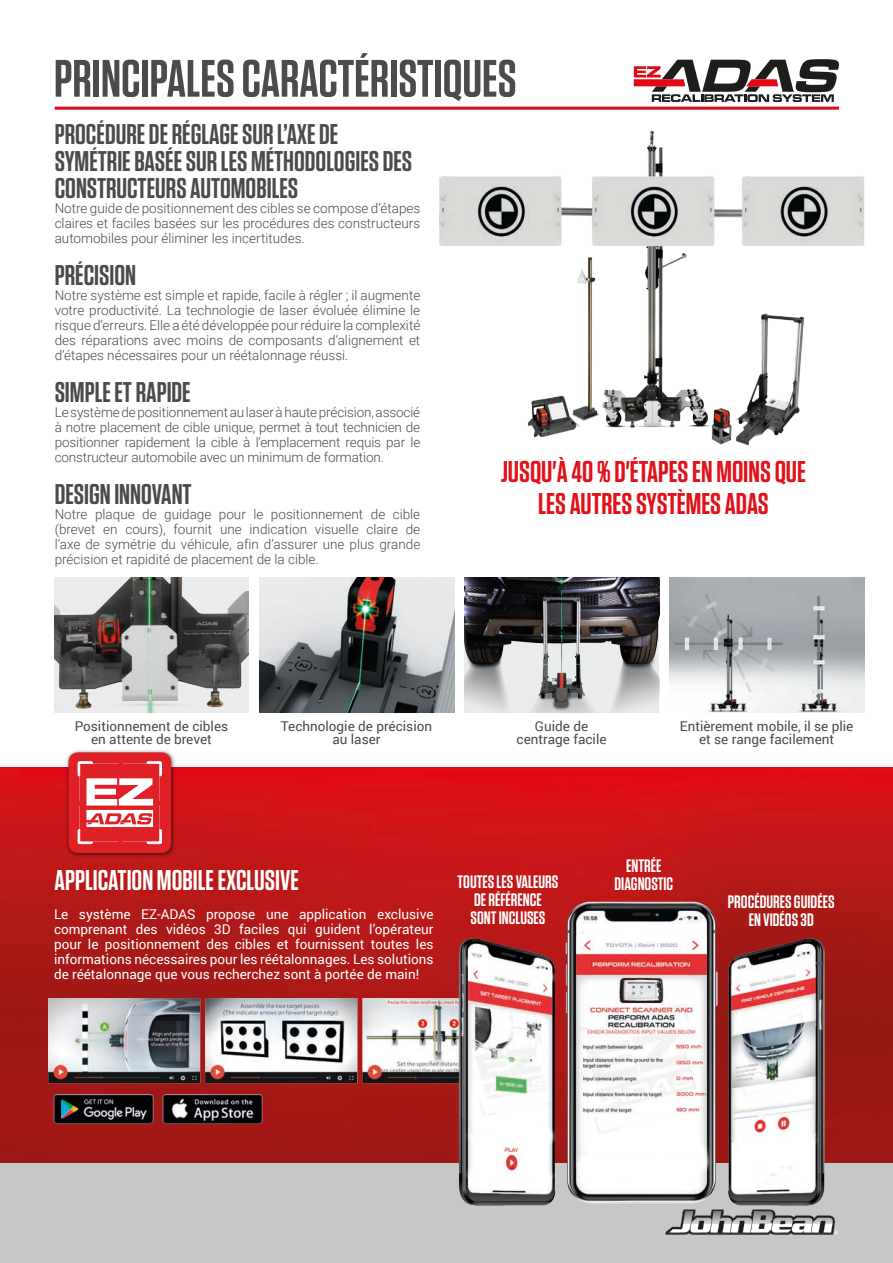
<style>
.page{position:relative;width:893px;height:1263px;background:#fff}
.page>*{position:absolute;margin:0;border:0;box-sizing:border-box;transform-origin:0 0}
.t1{font:600 52.5px "Tungsten";color:#4b4b4a}
.t2{font:600 30px/31.5px "Tungsten";color:#e11219;text-align:center}
.gray_header_fr{font:600 28.5px/27px "Tungsten";color:#4b4b4a}
.t3{font:600 28.5px "Tungsten";color:#fff}
.t4{font:600 18px/18px "Tungsten";color:#fff;text-align:center}
.para_gray_text_fr{font:300 13.5px/15px "Roboto";color:#4b4b4a;text-align:justify}
.t5{font:13.5px/15px "Roboto";color:#fff;text-align:justify}
.t6{font:13.5px/13.5px "Roboto";color:#4b4b4a;text-align:center}
</style>
<div class="page">
<img style="left:0;top:768px;width:893px;height:395px">
<div style="left:0;top:1163px;width:893px;height:100px;background:#c7c7c6"></div>
<img style="left:18px;top:826px;width:851px;height:380px">
<img style="left:63px;top:750px;width:114px;height:109px">
<div style="left:69px;top:752px;width:102px;height:101px;background:#e02027;border-radius:10px"></div>
<svg style="left:78px;top:761px;width:84px;height:83px"></svg>
<hr style="left:55px;top:107px;width:784px;height:3px;background:#e30614">
<img style="left:52px;top:1093px;width:103px;height:32px">
<img style="left:161px;top:1093px;width:103px;height:32px">
<img style="left:439px;top:130px;width:426px;height:316px">
<svg style="left:634px;top:59px;width:205px;height:43px"></svg>
<svg style="left:665px;top:1209px;width:173px;height:26px"></svg>
<img style="left:464px;top:578px;width:195px;height:134px">
<svg style="left:259px;top:578px;width:195px;height:135px;background:#8b8a8b"></svg>
<img style="left:54px;top:578px;width:195px;height:135px">
<img style="left:669px;top:578px;width:195px;height:135px">
<p class="t1" style="left:54px;top:51px;width:464px">PRINCIPALES CARACTÉRISTIQUES</p>
<p class="gray_header_fr" style="left:55px;top:121px;width:359px">PROCÉDURE DE RÉGLAGE SUR L’AXE DE<br>SYMÉTRIE BASÉE SUR LES MÉTHODOLOGIES DES<br>CONSTRUCTEURS AUTOMOBILES</p>
<p class="para_gray_text_fr" style="left:55px;top:200px;width:367px">Notre guide de positionnement des cibles se compose d’étapes claires et faciles basées sur les procédures des constructeurs automobiles pour éliminer les incertitudes.</p>
<p class="gray_header_fr" style="left:55px;top:262px;width:83px">PRÉCISION</p>
<p class="para_gray_text_fr" style="left:55px;top:287px;width:367px">Notre système est simple et rapide, facile à régler ; il augmente votre productivité. La technologie de laser évoluée élimine le risque d’erreurs. Elle a été développée pour réduire la complexité des réparations avec moins de composants d’alignement et d’étapes nécessaires pour un réétalonnage réussi.</p>
<p class="gray_header_fr" style="left:55px;top:379px;width:138px">SIMPLE ET RAPIDE</p>
<p class="para_gray_text_fr" style="left:55px;top:404px;width:367px">Le système de positionnement au laser à haute précision, associé à notre placement de cible unique, permet à tout technicien de positionner rapidement la cible à l’emplacement requis par le constructeur automobile avec un minimum de formation.</p>
<p class="gray_header_fr" style="left:55px;top:481px;width:138px">DESIGN INNOVANT</p>
<p class="para_gray_text_fr" style="left:55px;top:506px;width:367px">Notre plaque de guidage pour le positionnement de cible (brevet en cours), fournit une indication visuelle claire de l’axe de symétrie du véhicule, afin d’assurer une plus grande précision et rapidité de placement de la cible.</p>
<p class="t2" style="left:501px;top:456px;width:307px">JUSQU'À 40 % D'ÉTAPES EN MOINS QUE<br>LES AUTRES SYSTÈMES ADAS</p>
<p class="t6" style="left:75px;top:719px;width:155px">Positionnement de cibles en attente de brevet</p>
<p class="t6" style="left:680px;top:719px;width:175px">Entièrement mobile, il se plie et se range facilement</p>
<p class="t6" style="left:281px;top:719px;width:153px">Technologie de précision au laser</p>
<p class="t6" style="left:516px;top:719px;width:92px">Guide de centrage facile</p>
<p class="t3" style="left:55px;top:865px;width:246px">APPLICATION MOBILE EXCLUSIVE</p>
<p class="t5" style="left:54px;top:906px;width:381px">Le système EZ-ADAS propose une application exclusive comprenant des vidéos 3D faciles qui guident l’opérateur pour le positionnement des cibles et fournissent toutes les informations nécessaires pour les réétalonnages. Les solutions de réétalonnage que vous recherchez sont à portée de main!</p>
<p class="t4" style="left:458px;top:873px;width:102px">TOUTES LES VALEURS<br>DE RÉFÉRENCE<br>SONT INCLUSES</p>
<p class="t4" style="left:614px;top:857px;width:60px">ENTRÉE<br>DIAGNOSTIC</p>
<p class="t4" style="left:728px;top:893px;width:108px">PROCÉDURES GUIDÉES<br>EN VIDÉOS 3D</p>
</div>
